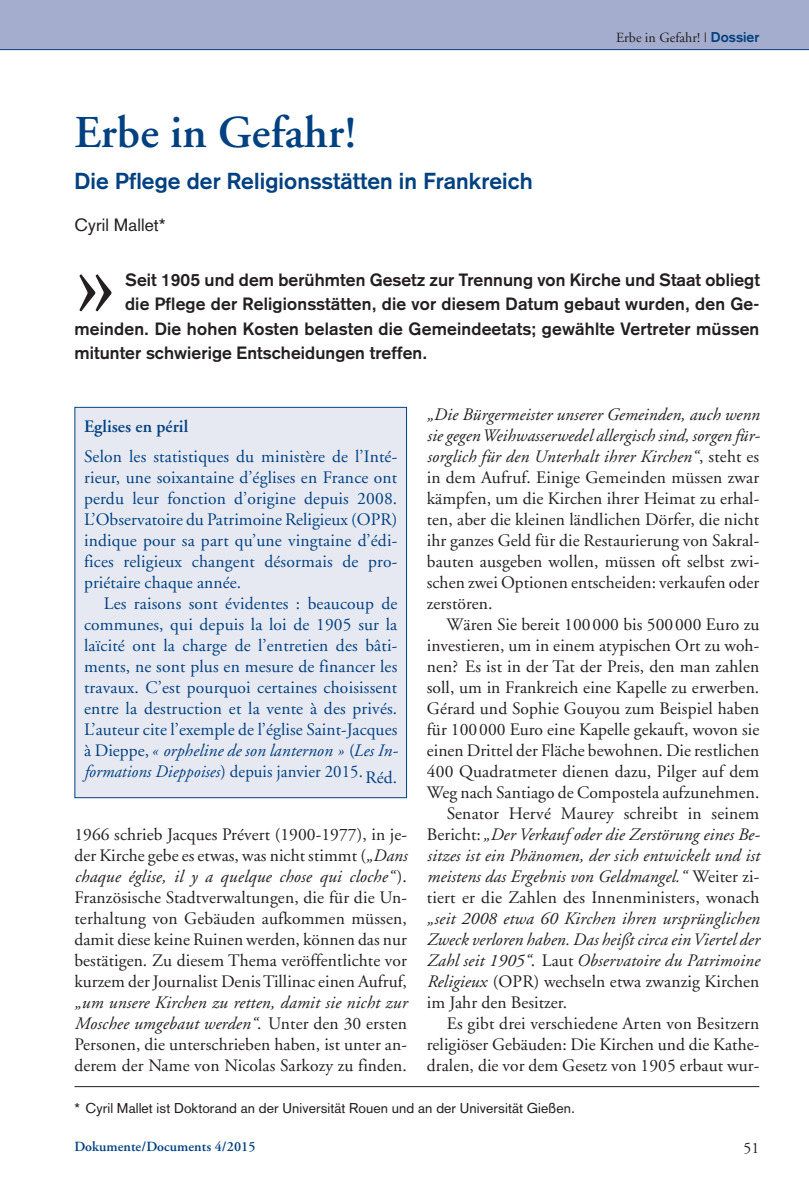
<style>
.page{position:relative;width:809px;height:1191px;background:#fff}
.page>*{position:absolute;margin:0;border:0;box-sizing:border-box;transform-origin:0 0}
.t1{font:111.48px "Adobe Garamond";color:#231f20}
.t2{font:600 45.5px "Adobe Garamond";letter-spacing:.005em;color:#014181}
.t3{font:700 22.75px "Akzidenz Grotesk";letter-spacing:.005em;color:#014181}
.t4{font:17.5px/21px "Adobe Garamond";letter-spacing:.005em;color:#231f20;text-align:justify}
.t5{font:17.5px/21px "Adobe Garamond";letter-spacing:.005em;color:#014181;text-align:justify}
.t6{font:700 17.5px "Akzidenz Grotesk";letter-spacing:.01em;color:#231f20}
.t7{font:italic 17.5px/21px "Adobe Garamond";letter-spacing:.01em;color:#231f20;text-align:justify}
.t8{font:600 17.5px "Adobe Garamond";letter-spacing:.005em;color:#014181}
.t9{font:17.5px "Akzidenz Grotesk";letter-spacing:.005em;color:#231f20}
.t10{font:15.75px "Adobe Garamond";color:#231f20}
.t11{font:14px "Akzidenz Grotesk";letter-spacing:.005em;color:#231f20}
.t12{font:600 14px "Adobe Garamond";letter-spacing:.005em;color:#014181}
.t13{font:14px "Adobe Garamond";letter-spacing:.005em;color:#231f20}
.s1{font-family:"Akzidenz Grotesk";font-weight:700;color:#014181}
.s2{font-style:italic}
.s3{font-style:normal}
</style>
<div class="page">
<div style="left:0;top:0;width:809px;height:50px;background:#a4adcd"></div>
<hr style="left:0;top:49px;width:809px;height:1px;background:#014181">
<div style="left:75px;top:408px;width:331px;height:389px;background:#e7e9f2"></div>
<div style="left:74px;top:407px;width:333px;height:391px;border:1px solid #014181"></div>
<hr style="left:74px;top:1086px;width:685px;height:1px;background:#231f20">
<h2 class="t2" style="left:74px;top:114px;width:284px">Erbe in Gefahr!</h2>
<p class="t13" style="left:616px;top:32px;width:145px">Erbe in Gefahr! | <span class="s1">Dossier</span></p>
<h3 class="t3" style="left:74px;top:173px;width:460px">Die Pflege der Religionsstätten in Frankreich</h3>
<p class="t9" style="left:74px;top:219px;width:93px">Cyril Mallet*</p>
<h1 class="t1" style="left:74px;top:236px;width:44px">»</h1>
<p class="t6" style="left:125px;top:273px;width:636px">Seit 1905 und dem berühmten Gesetz zur Trennung von Kirche und Staat obliegt</p>
<p class="t6" style="left:125px;top:298px;width:636px">die Pflege der Religionsstätten, die vor diesem Datum gebaut wurden, den Ge-</p>
<p class="t6" style="left:74px;top:322px;width:686px">meinden. Die hohen Kosten belasten die Gemeindeetats; gewählte Vertreter müssen</p>
<p class="t6" style="left:74px;top:347px;width:354px">mitunter schwierige Entscheidungen treffen.</p>
<p class="t8" style="left:84px;top:420px;width:106px">Eglises en péril</p>
<p class="t5" style="left:84px;top:447px;width:315px">Selon les statistiques du ministère de l’Inté&shy;rieur, une soixantaine d’églises en France ont perdu leur fonction d’origine depuis 2008.<br>L’Observatoire du Patrimoine Religieux (OPR) indique pour sa part qu’une vingtaine d’édi&shy;fices religieux changent désormais de pro&shy;priétaire chaque année.</p>
<p class="t5" style="left:84px;top:594px;width:315px;text-indent:20px">Les raisons sont évidentes : beaucoup de communes, qui depuis la loi de 1905 sur la laïcité ont la charge de l’entretien des bâti&shy;ments, ne sont plus en mesure de financer les travaux. C’est pourquoi certaines choisissent entre la destruction et la vente à des privés.<br>L’auteur cite l’exemple de l’église Saint-Jacques à Dieppe,<span class="s2">« orpheline de son lanternon »</span> (<span class="s2">Les In&shy;formations Dieppoises</span>) depuis janvier 2015.Réd.</p>
<p class="t4" style="left:74px;top:825px;width:334px">1966 schrieb Jacques Prévert (1900-1977), in je&shy;der Kirche gebe es etwas, was nicht stimmt (<span class="s2">„Dans chaque église, il y a quelque chose qui cloche“</span>).<br>Französische Stadtverwaltungen, die für die Un&shy;terhaltung von Gebäuden aufkommen müssen, damit diese keine Ruinen werden, können das nur bestätigen. Zu diesem Thema veröffentlichte vor kurzem der Journalist DenisTillinac einen Aufruf,</p>
<p class="t4" style="left:74px;top:993px;width:334px"><span class="s2">„um unsere Kirchen zu retten, damit sie nicht zur Moschee umgebaut werden“</span>. Unter den 30 ersten Personen, die unterschrieben haben, ist unter an&shy;derem der Name von Nicolas Sarkozy zu finden.</p>
<p class="t4" style="left:427px;top:406px;width:335px"><span class="s2">„Die Bürgermeister unserer Gemeinden, auch wenn sie gegenWeihwasserwedel allergisch sind, sorgen für&shy;sorglich für den Unterhalt ihrer Kirchen“</span>, steht es in dem Aufruf. Einige Gemeinden müssen zwar kämpfen, um die Kirchen ihrer Heimat zu erhal&shy;ten, aber die kleinen ländlichen Dörfer, die nicht ihr ganzes Geld für die Restaurierung von Sakral&shy;bauten ausgeben wollen, müssen oft selbst zwi&shy;schen zwei Optionen entscheiden: verkaufen oder zerstören.</p>
<p class="t4" style="left:427px;top:616px;width:335px;text-align:right">Wären Sie bereit 100000 bis 500000 Euro zu investieren, um in einem atypischen Ort zu woh&shy;nen? Es ist in der Tat der Preis, den man zahlen soll, um in Frankreich eine Kapelle zu erwerben.<br>Gérard und Sophie Gouyou zum Beispiel haben für 100000 Euro eine Kapelle gekauft, wovon sie einen Drittel der Fläche bewohnen. Die restlichen 400 Quadratmeter dienen dazu, Pilger auf dem Weg nach Santiago de Compostela aufzunehmen.<br>Senator Hervé Maurey schreibt in seinem Bericht:<span class="s2">„Der Verkauf oder die Zerstörung eines Be&shy;sitzes ist ein Phänomen, der sich entwickelt und ist meistens das Ergebnis von Geldmangel.“</span> Weiter zi&shy;tiert er die Zahlen des Innenministers, wonach</p>
<p class="t7" style="left:427px;top:910px;width:334px">„seit 2008 etwa 60 Kirchen ihren ursprünglichen Zweck verloren haben. Das heißt circa einViertel der Zahl seit 1905“<span class="s3">. Laut</span> Observatoire du Patrimoine Religieux <span class="s3">(OPR) wechseln etwa zwanzig Kirchen im Jahr den Besitzer.</span></p>
<p class="t4" style="left:427px;top:1015px;width:334px;text-indent:20px">Es gibt drei verschiedene Arten von Besitzern religiöser Gebäuden: Die Kirchen und die Kathe&shy;dralen, die vor dem Gesetz von 1905 erbaut wur-</p>
<p class="t11" style="left:74px;top:1103px;width:502px">* Cyril Mallet ist Doktorand an der Universität Rouen und an der Universität Gießen.</p>
<p class="t12" style="left:74px;top:1141px;width:183px">Dokumente/Documents 4/2015</p>
<p class="t10" style="left:743px;top:1141px;width:17px">51</p>
</div>
